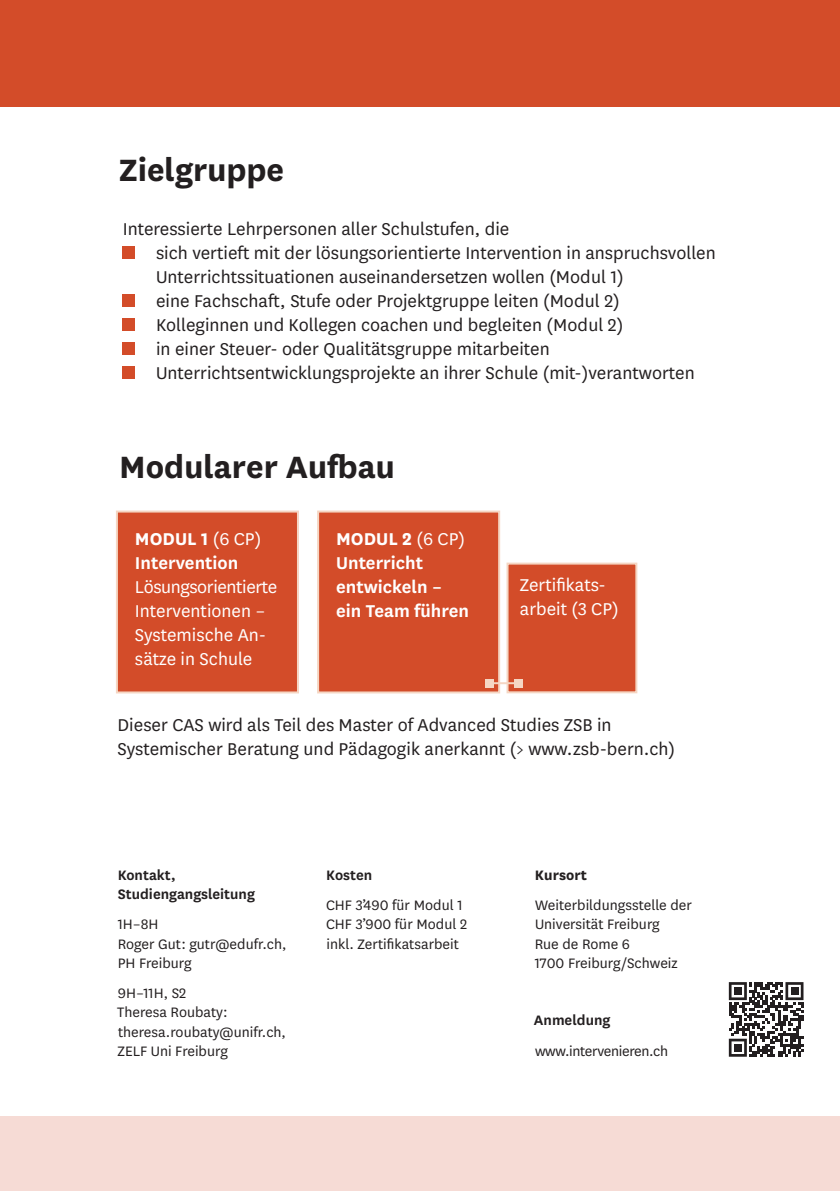
<style>
.page{position:relative;width:840px;height:1191px;background:#fff}
.page>*{position:absolute;margin:0;border:0;box-sizing:border-box;transform-origin:0 0}
.t1{font:700 36px "National Uni Fr";color:#231f20}
.t2{font:20px/24px "National Uni Fr";color:#231f20}
.t3{font:20px/24px "National Uni Fr";color:#fff}
.t4{font:600 20px/24px "National Uni Fr";color:#fff}
.t5{font:16px/19.2px "National Uni Fr";color:#231f20}
.t6{font:600 16px/19.2px "National Uni Fr";color:#231f20}
.t7{font:16px "National Uni Fr";letter-spacing:-.02em;color:#231f20}
.t8{font:700 16px "National Uni Fr";color:#231f20}
.s1{font-weight:700}
.s2{font-weight:400}
</style>
<div class="page">
<div style="left:122px;top:246px;width:13px;height:13px;background:#d34c29"></div>
<div style="left:122px;top:294px;width:13px;height:13px;background:#d34c29"></div>
<div style="left:122px;top:318px;width:13px;height:13px;background:#d34c29"></div>
<div style="left:122px;top:342px;width:13px;height:13px;background:#d34c29"></div>
<div style="left:122px;top:366px;width:13px;height:13px;background:#d34c29"></div>
<div style="left:0;top:0;width:839px;height:106px;background:#d34c29"></div>
<div style="left:0;top:1116px;width:839px;height:75px;background:#f6dbd5"></div>
<div style="left:117px;top:511px;width:181px;height:181px;background:#d34c29"></div>
<div style="left:116px;top:510px;width:183px;height:183px;border:2px solid #f5d6c3"></div>
<div style="left:318px;top:511px;width:181px;height:181px;background:#d34c29"></div>
<div style="left:317px;top:510px;width:183px;height:183px;border:2px solid #f5d6c3"></div>
<div style="left:507px;top:563px;width:129px;height:129px;background:#d34c29"></div>
<div style="left:506px;top:562px;width:131px;height:131px;border:2px solid #f5d6c3"></div>
<svg style="left:728px;top:982px;width:75px;height:74px"></svg>
<div style="left:733px;top:987px;width:8px;height:8px;background:#231f20"></div>
<div style="left:790px;top:987px;width:7px;height:8px;background:#231f20"></div>
<div style="left:733px;top:1043px;width:8px;height:8px;background:#231f20"></div>
<hr style="left:489px;top:682px;width:29px;height:2px;background:#f5d6c3">
<div style="left:485px;top:679px;width:8px;height:8px;background:#f5d6c3"></div>
<div style="left:514px;top:679px;width:8px;height:8px;background:#f5d6c3"></div>
<h1 class="t1" style="left:119px;top:144px;width:166px">Zielgruppe</h1>
<p class="t2" style="left:156px;top:216px;width:561px;text-indent:-33px">Interessierte Lehrpersonen aller Schulstufen, die<br>sich vertieft mit der lösungsorientierte Intervention in anspruchsvollen Unterrichtssituationen auseinandersetzen wollen (Modul 1)<br>eine Fachschaft, Stufe oder Projektgruppe leiten (Modul 2)<br>Kolleginnen und Kollegen coachen und begleiten (Modul 2)<br>in einer Steuer- oder Qualitätsgruppe mitarbeiten Unterrichtsentwicklungsprojekte an ihrer Schule (mit-)verantworten</p>
<h1 class="t1" style="left:119px;top:442px;width:277px">Modularer Aufbau</h1>
<p class="t4" style="left:135px;top:525px;width:128px"><span class="s1">MODUL 1</span> <span class="s2">(6 CP)<br></span>Intervention</p>
<p class="t3" style="left:135px;top:573px;width:144px">Lösungsorientierte<br>Interventionen –<br>Systemische An&shy;sätze in Schule</p>
<p class="t4" style="left:336px;top:525px;width:134px"><span class="s1">MODUL 2</span> <span class="s2">(6 CP)<br></span>Unterricht entwickeln – ein Team führen</p>
<p class="t3" style="left:519px;top:572px;width:100px">Zertifikats&shy;arbeit (3 CP)</p>
<p class="t2" style="left:117px;top:711px;width:558px">Dieser CAS wird als Teil des Master of Advanced Studies ZSB in<br>Systemischer Beratung und Pädagogik anerkannt (&gt; www.zsb-bern.ch)</p>
<p class="t6" style="left:118px;top:864px;width:139px">Kontakt,<br>Studiengangsleitung</p>
<p class="t5" style="left:118px;top:914px;width:170px">1H–8H<br>Roger Gut: gutr@edufr.ch,<br>PH Freiburg</p>
<p class="t5" style="left:117px;top:983px;width:170px">9H–11H, S2<br>Theresa Roubaty: theresa.roubaty@unifr.ch,<br>ZELF Uni Freiburg</p>
<p class="t6" style="left:326px;top:864px;width:47px">Kosten</p>
<p class="t5" style="left:326px;top:895px;width:143px">CHF 3’490 für Modul 1<br>CHF 3’900 für Modul 2 inkl. Zertifikatsarbeit</p>
<p class="t8" style="left:534px;top:863px;width:53px">Kursort</p>
<p class="t5" style="left:534px;top:895px;width:158px">Weiterbildungsstelle der<br>Universität Freiburg<br>Rue de Rome 6<br>1700 Freiburg/Schweiz</p>
<p class="t6" style="left:533px;top:1009px;width:78px">Anmeldung</p>
<p class="t7" style="left:535px;top:1040px;width:134px">www.intervenieren.ch</p>
</div>
